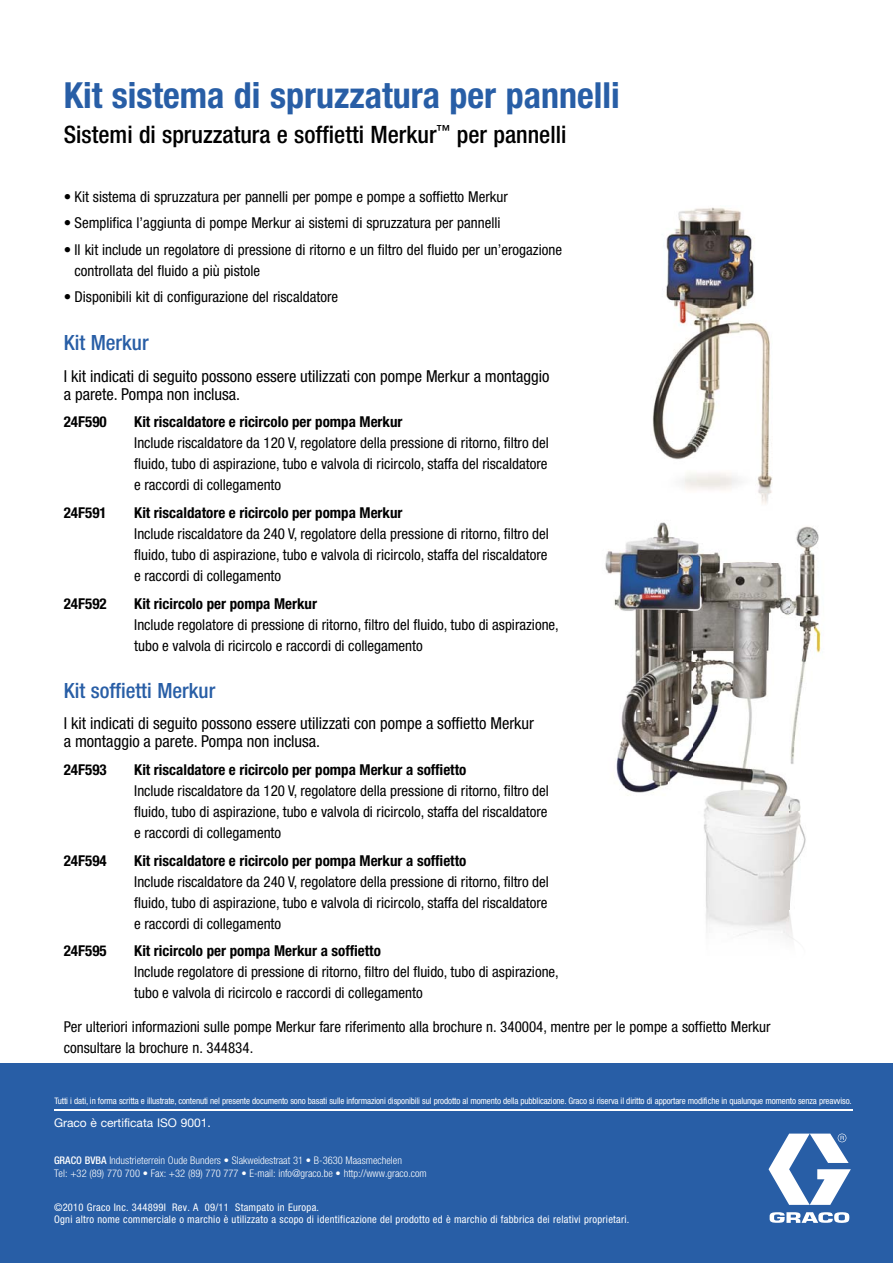
<style>
.page{position:relative;width:893px;height:1263px;background:#fff}
.page>*{position:absolute;margin:0;border:0;box-sizing:border-box;transform-origin:0 0}
.t1{font:700 condensed 36px "Helvetica Neue LT Std";color:#285ea6}
.t2{font:500 condensed 24px "Helvetica Neue LT Std";color:#000}
.t3{font:500 condensed 21px "Helvetica Neue LT Std";color:#285ea6}
.t4{font:condensed 16.5px/18px "Helvetica Neue LT Std";color:#000}
.t5{font:condensed 15px/21px "Helvetica Neue LT Std";color:#000}
.t6{font:700 condensed 15px "Helvetica Neue LT Std";color:#000}
.t7{font:12px "Helvetica Neue LT Std";color:#fff}
.t8{font:condensed 10.5px/12px "Helvetica Neue LT Std";letter-spacing:.025em;color:#fff}
.t9{font:300 condensed 10.5px/12.6px "Helvetica Neue LT Std";color:#fff}
.t10{font:condensed 9px "Helvetica Neue LT Std";letter-spacing:-.015em;color:#fff}
.s1{font-weight:500}
</style>
<div class="page">
<div style="left:0;top:1063px;width:893px;height:200px;background:#285ea6"></div>
<svg style="left:768px;top:1133px;width:83px;height:90px"></svg>
<img style="left:652px;top:207px;width:120px;height:297px">
<img style="left:605px;top:522px;width:216px;height:417px">
<hr style="left:54px;top:1110px;width:798px;height:1px;background:#fff">
<h1 class="t1" style="left:64px;top:82px;width:557px">Kit sistema di spruzzatura per pannelli</h1>
<h2 class="t2" style="left:64px;top:125px;width:504px">Sistemi di spruzzatura e soffietti Merkur<sup>™</sup> per pannelli</h2>
<p class="t5" style="left:64px;top:188px;width:446px">• Kit sistema di spruzzatura per pannelli per pompe e pompe a soffietto Merkur</p>
<p class="t5" style="left:64px;top:214px;width:438px">• Semplifica l’aggiunta di pompe Merkur ai sistemi di spruzzatura per pannelli</p>
<p class="t5" style="left:75px;top:241px;width:489px;text-indent:-11px">• Il kit include un regolatore di pressione di ritorno e un filtro del fluido per un’erogazione controllata del fluido a più pistole</p>
<p class="t5" style="left:64px;top:288px;width:276px">• Disponibili kit di configurazione del riscaldatore</p>
<h3 class="t3" style="left:64px;top:335px;width:86px">Kit Merkur</h3>
<p class="t4" style="left:64px;top:369px;width:487px">I kit indicati di seguito possono essere utilizzati con pompe Merkur a montaggio a parete. Pompa non inclusa.</p>
<p class="t6" style="left:64px;top:417px;width:44px">24F590</p>
<p class="t6" style="left:134px;top:417px;width:270px">Kit riscaldatore e ricircolo per pompa Merkur</p>
<p class="t5" style="left:134px;top:434px;width:416px;text-align:justify">Include riscaldatore da 120 V, regolatore della pressione di ritorno, filtro del fluido, tubo di aspirazione, tubo e valvola di ricircolo, staffa del riscaldatore e raccordi di collegamento</p>
<p class="t6" style="left:64px;top:507px;width:44px">24F591</p>
<p class="t6" style="left:134px;top:507px;width:270px">Kit riscaldatore e ricircolo per pompa Merkur</p>
<p class="t5" style="left:134px;top:525px;width:416px;text-align:justify">Include riscaldatore da 240 V, regolatore della pressione di ritorno, filtro del fluido, tubo di aspirazione, tubo e valvola di ricircolo, staffa del riscaldatore e raccordi di collegamento</p>
<p class="t6" style="left:64px;top:598px;width:44px">24F592</p>
<p class="t6" style="left:134px;top:598px;width:184px">Kit ricircolo per pompa Merkur</p>
<p class="t5" style="left:134px;top:616px;width:426px">Include regolatore di pressione di ritorno, filtro del fluido, tubo di aspirazione, tubo e valvola di ricircolo e raccordi di collegamento</p>
<h3 class="t3" style="left:64px;top:683px;width:153px">Kit soffietti Merkur</h3>
<p class="t4" style="left:64px;top:716px;width:472px">I kit indicati di seguito possono essere utilizzati con pompe a soffietto Merkur a montaggio a parete. Pompa non inclusa.</p>
<p class="t6" style="left:64px;top:764px;width:44px">24F593</p>
<p class="t6" style="left:134px;top:764px;width:334px">Kit riscaldatore e ricircolo per pompa Merkur a soffietto</p>
<p class="t5" style="left:134px;top:782px;width:416px;text-align:justify">Include riscaldatore da 120 V, regolatore della pressione di ritorno, filtro del fluido, tubo di aspirazione, tubo e valvola di ricircolo, staffa del riscaldatore e raccordi di collegamento</p>
<p class="t6" style="left:64px;top:855px;width:44px">24F594</p>
<p class="t6" style="left:134px;top:855px;width:334px">Kit riscaldatore e ricircolo per pompa Merkur a soffietto</p>
<p class="t5" style="left:134px;top:873px;width:416px;text-align:justify">Include riscaldatore da 240 V, regolatore della pressione di ritorno, filtro del fluido, tubo di aspirazione, tubo e valvola di ricircolo, staffa del riscaldatore e raccordi di collegamento</p>
<p class="t6" style="left:64px;top:946px;width:44px">24F595</p>
<p class="t6" style="left:134px;top:946px;width:248px">Kit ricircolo per pompa Merkur a soffietto</p>
<p class="t5" style="left:134px;top:963px;width:426px">Include regolatore di pressione di ritorno, filtro del fluido, tubo di aspirazione, tubo e valvola di ricircolo e raccordi di collegamento</p>
<p class="t5" style="left:64px;top:1018px;width:708px">Per ulteriori informazioni sulle pompe Merkur fare riferimento alla brochure n. 340004, mentre per le pompe a soffietto Merkur consultare la brochure n. 344834.</p>
<p class="t10" style="left:54px;top:1097px;width:799px">Tutti i dati, in forma scritta e illustrate, contenuti nel presente documento sono basati sulle informazioni disponibili sul prodotto al momento della pubblicazione. Graco si riserva il diritto di apportare modifiche in qualunque momento senza preavviso.</p>
<p class="t7" style="left:54px;top:1118px;width:158px">Graco è certificata ISO 9001.</p>
<p class="t9" style="left:54px;top:1155px;width:374px"><span class="s1">GRACO BVBA</span> Industrieterrein Oude Bunders • Slakweidestraat 31 • B-3630 Maasmechelen<br>Tel: +32 (89) 770 700 • Fax: +32 (89) 770 777 • E-mail: info@graco.be • http://www.graco.com</p>
<p class="t8" style="left:54px;top:1202px;width:577px">©2010 Graco Inc. 344899I Rev. A 09/11 Stampato in Europa.<br>Ogni altro nome commerciale o marchio è utilizzato a scopo di identificazione del prodotto ed è marchio di fabbrica dei relativi proprietari.</p>
</div>
